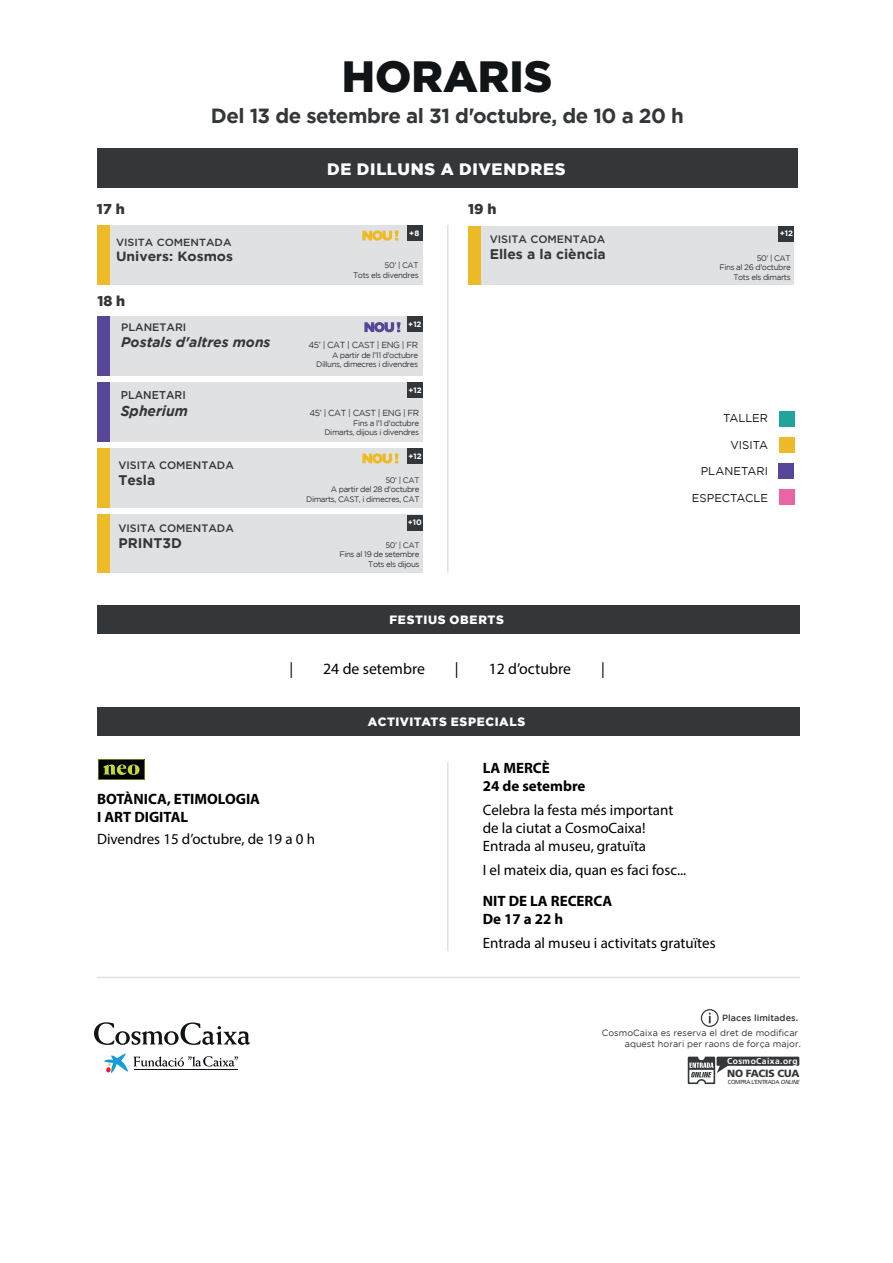
<style>
.page{position:relative;width:893px;height:1263px;background:#fff}
.page>*{position:absolute;margin:0;border:0;box-sizing:border-box;transform-origin:0 0}
.t1{font:900 43.8px "Gotham HTF";color:#111416}
.t2{font:700 20.4px "Gotham";letter-spacing:-.025em;color:#333739}
.t3{font:900 16.5px "Gotham";letter-spacing:.04em;color:#fff}
.t4{font:15.75px "Myriad Pro";color:#000001}
.t5{font:15px/18px "Myriad Pro";color:#000001}
.t6{font:700 15px/18px "Myriad Pro";color:#000001}
.t7{font:italic 700 14.55px "Gotham";color:#333739;scale:.95 1}
.t8{font:900 14.25px "Gotham";color:#333739}
.t9{font:700 13.95px "Gotham";color:#333739}
.t10{font:italic 700 13.95px "Gotham";color:#333739}
.t11{font:700 13.35px "Gotham";color:#333739;scale:1.04 1}
.t12{font:900 12px "Gotham";letter-spacing:.045em;color:#fff}
.t13{font:11.4px "Gotham";letter-spacing:-.005em;color:#111416}
.t14{font:500 11.4px "Gotham";color:#333739;scale:.95 1}
.t15{font:500 10.8px "Gotham";color:#333739}
.t16{font:500 10.35px "Gotham";color:#333739;scale:1.04 1}
.t17{font:900 10.35px "La Caixa Frutiger";letter-spacing:-.025em;color:#333739}
.t18{font:9px/10.8px "Gotham";letter-spacing:.005em;color:#333739;text-align:right}
.t19{font:500 9px "Gotham";letter-spacing:.005em;color:#333739}
.t20{font:8.7px "Gotham";letter-spacing:-.05em;color:#333739}
.t21{font:700 8.55px "La Caixa Frutiger";letter-spacing:.05em;color:#fff}
.t22{font:7.95px/9.6px "Gotham";letter-spacing:-.05em;color:#333739;text-align:right}
.t23{font:700 7.8px "Gotham";color:#fff}
.t24{font:5.85px "La Caixa Frutiger";letter-spacing:-.055em;color:#333739}
.s1{font-style:italic}
</style>
<div class="page">
<svg style="left:104px;top:1053px;width:134px;height:20px"></svg>
<hr style="left:134px;top:1069px;width:103px;height:1px;background:#111416">
<svg style="left:94px;top:1022px;width:156px;height:23px"></svg>
<hr style="left:97px;top:977px;width:703px;height:1px;background:#e0e1e3">
<svg style="left:688px;top:1057px;width:111px;height:27px"></svg>
<svg style="left:701px;top:1009px;width:18px;height:18px"></svg>
<svg style="left:98px;top:759px;width:47px;height:21px"></svg>
<hr style="left:447px;top:225px;width:1px;height:348px;background:#e0e1e3">
<div style="left:97px;top:605px;width:703px;height:29px;background:#333739"></div>
<div style="left:97px;top:707px;width:703px;height:28px;background:#333739"></div>
<hr style="left:447px;top:762px;width:1px;height:189px;background:#e0e1e3">
<div style="left:779px;top:437px;width:16px;height:15px;background:#ecbb27"></div>
<div style="left:779px;top:411px;width:16px;height:15px;background:#1fa59b"></div>
<div style="left:778px;top:463px;width:16px;height:15px;background:#584799"></div>
<div style="left:779px;top:490px;width:15px;height:15px;background:#ea65a6"></div>
<div style="left:97px;top:317px;width:326px;height:59px;background:#e0e1e3"></div>
<div style="left:97px;top:317px;width:13px;height:59px;background:#584799"></div>
<div style="left:407px;top:317px;width:16px;height:15px;background:#333739"></div>
<div style="left:97px;top:449px;width:326px;height:59px;background:#e0e1e3"></div>
<div style="left:97px;top:449px;width:13px;height:59px;background:#ecbb27"></div>
<div style="left:407px;top:449px;width:16px;height:15px;background:#333739"></div>
<div style="left:97px;top:382px;width:326px;height:59px;background:#e0e1e3"></div>
<div style="left:97px;top:382px;width:12px;height:59px;background:#584799"></div>
<div style="left:407px;top:382px;width:16px;height:16px;background:#333739"></div>
<div style="left:97px;top:226px;width:326px;height:59px;background:#e0e1e3"></div>
<div style="left:97px;top:226px;width:13px;height:59px;background:#ecbb27"></div>
<div style="left:407px;top:226px;width:16px;height:15px;background:#333739"></div>
<div style="left:468px;top:226px;width:326px;height:59px;background:#e0e1e3"></div>
<div style="left:468px;top:226px;width:13px;height:59px;background:#ecbb27"></div>
<div style="left:778px;top:226px;width:16px;height:15px;background:#333739"></div>
<div style="left:97px;top:149px;width:700px;height:39px;background:#333739"></div>
<div style="left:97px;top:515px;width:326px;height:58px;background:#e0e1e3"></div>
<div style="left:97px;top:515px;width:13px;height:58px;background:#ecbb27"></div>
<div style="left:407px;top:515px;width:16px;height:15px;background:#333739"></div>
<svg style="left:362px;top:230px;width:36px;height:11px"></svg>
<svg style="left:362px;top:453px;width:36px;height:11px"></svg>
<svg style="left:364px;top:322px;width:36px;height:10px"></svg>
<h1 class="t1" style="left:342px;top:51px;width:212px">HORARIS</h1>
<h2 class="t2" style="left:211px;top:104px;width:475px">Del 13 de setembre al 31 d'octubre, de 10 a 20 h</h2>
<h3 class="t3" style="left:327px;top:159px;width:240px">DE DILLUNS A DIVENDRES</h3>
<h3 class="t8" style="left:97px;top:201px;width:29px">17 h</h3>
<h3 class="t8" style="left:468px;top:201px;width:30px">19 h</h3>
<h3 class="t16" style="left:116px;top:236px;width:113px">VISITA COMENTADA</h3>
<h3 class="t11" style="left:116px;top:248px;width:114px">Univers: Kosmos</h3>
<h3 class="t8" style="left:97px;top:293px;width:29px">18 h</h3>
<h3 class="t15" style="left:121px;top:321px;width:67px">PLANETARI</h3>
<h3 class="t10" style="left:121px;top:334px;width:151px">Postals d'altres mons</h3>
<h3 class="t14" style="left:121px;top:389px;width:70px">PLANETARI</h3>
<h3 class="t7" style="left:121px;top:402px;width:72px">Spherium</h3>
<p class="t23" style="left:409px;top:229px;width:11px">+8</p>
<p class="t22" style="left:353px;top:260px;width:67px">50’ | CAT<br>Tots els divendres</p>
<p class="t23" style="left:408px;top:320px;width:15px">+12</p>
<p class="t20" style="left:308px;top:340px;width:111px">45’ | CAT | CAST | ENG | FR</p>
<p class="t22" style="left:316px;top:350px;width:103px">A partir de l’11 d'octubre<br>Dilluns, dimecres i divendres</p>
<p class="t23" style="left:409px;top:385px;width:15px">+12</p>
<p class="t20" style="left:309px;top:408px;width:111px">45’ | CAT | CAST | ENG | FR</p>
<p class="t22" style="left:324px;top:418px;width:96px">Fins a l'1 d'octubre<br>Dimarts, dijous i divendres</p>
<p class="t23" style="left:408px;top:452px;width:15px">+12</p>
<h3 class="t15" style="left:118px;top:459px;width:117px">VISITA COMENTADA</h3>
<h3 class="t9" style="left:118px;top:471px;width:38px">Tesla</h3>
<p class="t22" style="left:306px;top:475px;width:115px">50’ | CAT<br>A partir del 28 d'octubre<br>Dimarts, CAST, i dimecres, CAT</p>
<p class="t23" style="left:408px;top:518px;width:16px">+10</p>
<h3 class="t15" style="left:118px;top:522px;width:117px">VISITA COMENTADA</h3>
<h3 class="t9" style="left:118px;top:535px;width:65px">PRINT3D</h3>
<p class="t22" style="left:340px;top:540px;width:81px">50’ | CAT<br>Fins al 19 de setembre<br>Tots els dijous</p>
<h3 class="t15" style="left:490px;top:233px;width:117px">VISITA COMENTADA</h3>
<h3 class="t9" style="left:490px;top:246px;width:118px">Elles a la ciència</h3>
<h3 class="t12" style="left:389px;top:613px;width:116px">FESTIUS OBERTS</h3>
<h3 class="t4" style="left:289px;top:659px;width:5px">|</h3>
<h3 class="t4" style="left:323px;top:659px;width:103px">24 de setembre</h3>
<h3 class="t4" style="left:455px;top:659px;width:5px">|</h3>
<h3 class="t4" style="left:489px;top:659px;width:84px">12 d’octubre</h3>
<h3 class="t4" style="left:601px;top:659px;width:5px">|</h3>
<h3 class="t12" style="left:368px;top:715px;width:159px">ACTIVITATS ESPECIALS</h3>
<p class="t23" style="left:780px;top:229px;width:15px">+12</p>
<p class="t22" style="left:720px;top:253px;width:73px">50’ | CAT<br>Fins al 26 d'octubre<br>Tots els dimarts</p>
<h3 class="t13" style="left:723px;top:412px;width:46px">TALLER</h3>
<h3 class="t13" style="left:730px;top:439px;width:39px">VISITA</h3>
<h3 class="t13" style="left:701px;top:465px;width:69px">PLANETARI</h3>
<h3 class="t13" style="left:692px;top:491px;width:78px">ESPECTACLE</h3>
<h3 class="t6" style="left:97px;top:789px;width:165px">BOTÀNICA, ETIMOLOGIA<br>I ART DIGITAL</h3>
<h3 class="t5" style="left:97px;top:829px;width:219px">Divendres 15 d’octubre, de 19 a 0 h</h3>
<h3 class="t6" style="left:483px;top:758px;width:104px">LA MERCÈ<br>24 de setembre</h3>
<h3 class="t5" style="left:483px;top:800px;width:192px">Celebra la festa més important de la ciutat a CosmoCaixa!<br>Entrada al museu, gratuïta</h3>
<h3 class="t5" style="left:483px;top:860px;width:205px">I el mateix dia, quan es faci fosc...</h3>
<h3 class="t6" style="left:483px;top:891px;width:131px">NIT DE LA RECERCA<br>De 17 a 22 h</h3>
<h3 class="t5" style="left:483px;top:934px;width:234px">Entrada al museu i activitats gratuïtes</h3>
<p class="t19" style="left:722px;top:1013px;width:77px">Places limitades.</p>
<p class="t18" style="left:602px;top:1028px;width:201px">CosmoCaixa es reserva el dret de modificar aquest horari per raons de força major.</p>
<p class="t21" style="left:727px;top:1056px;width:72px">CosmoCaixa.org</p>
<h3 class="t17" style="left:727px;top:1067px;width:74px">NO FACIS CUA</h3>
<p class="t24" style="left:728px;top:1078px;width:73px">COMPRA L’ENTRADA <span class="s1">ONLINE</span></p>
</div>
